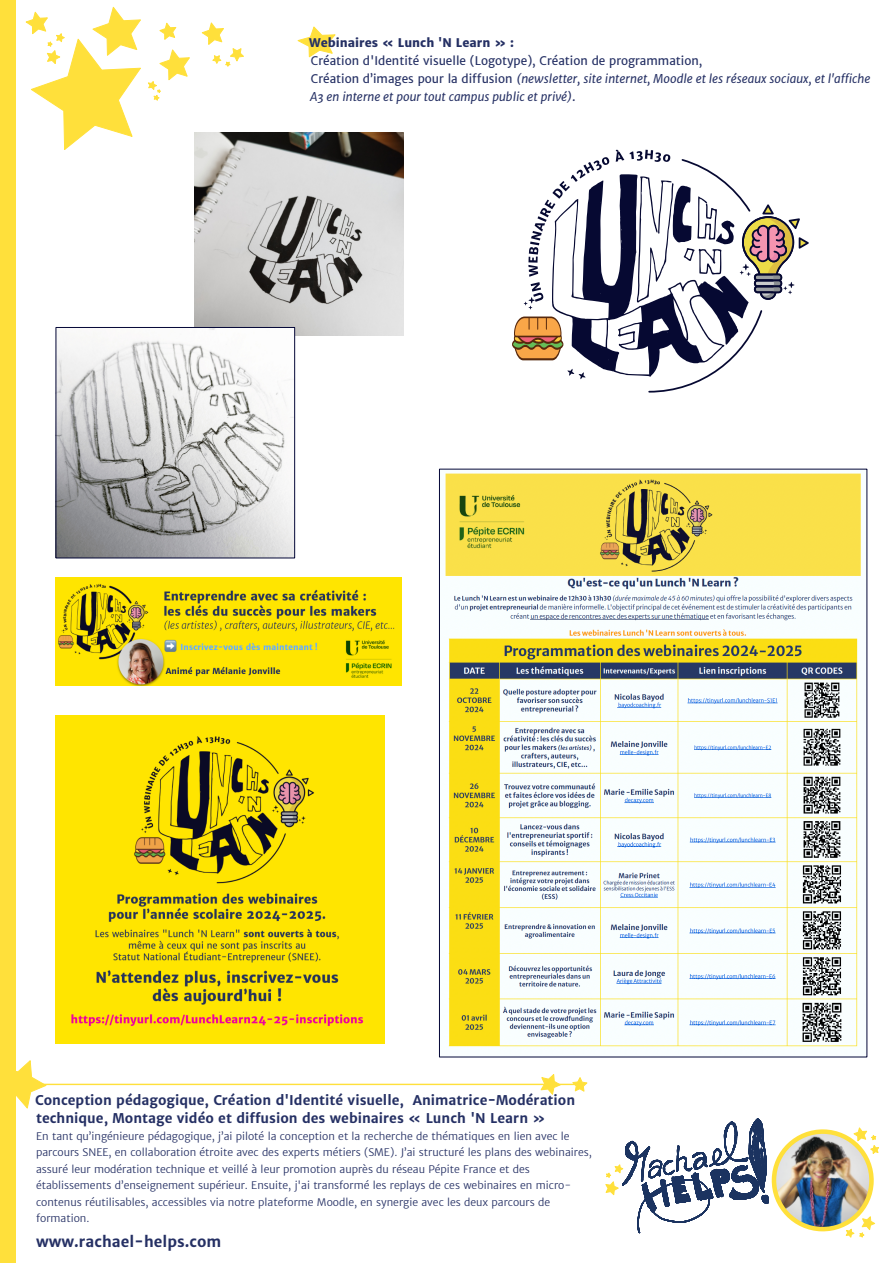
<style>
.page{position:relative;width:893px;height:1263px;background:#fff}
.page>*{position:absolute;margin:0;border:0;box-sizing:border-box;transform-origin:0 0}
.t1{font:700 15px "Merriweather Sans";color:#253064}
.t2{font:700 13.5px/18px "Merriweather Sans";color:#253064}
.t3{font:italic 12px/18px "Merriweather Sans";color:#253064}
.t4{font:800 12px "Merriweather Sans";color:#253064}
.t5{font:300 10.5px/16.5px "Merriweather Sans";color:#253064}
.s1{font-style:normal}
</style>
<div class="page">
<svg style="left:159px;top:23px;width:17px;height:17px"></svg>
<svg style="left:202px;top:22px;width:42px;height:45px"></svg>
<svg style="left:148px;top:49px;width:42px;height:52px"></svg>
<svg style="left:26px;top:7px;width:115px;height:143px"></svg>
<hr style="left:34px;top:1084px;width:546px;height:1px;background:#ffe03b">
<svg style="left:16px;top:1060px;width:31px;height:48px"></svg>
<svg style="left:572px;top:1077px;width:15px;height:15px"></svg>
<svg style="left:541px;top:1074px;width:20px;height:21px"></svg>
<div style="left:0;top:0;width:16px;height:1263px;background:#ffe03b"></div>
<svg style="left:605px;top:1118px;width:274px;height:120px"></svg>
<img style="left:56px;top:577px;width:346px;height:108px">
<img style="left:56px;top:715px;width:328px;height:328px">
<img style="left:445px;top:473px;width:416px;height:574px">
<img style="left:195px;top:133px;width:209px;height:202px">
<img style="left:58px;top:329px;width:235px;height:227px">
<div style="left:56px;top:327px;width:239px;height:231px;border:1px solid #040737"></div>
<svg style="left:512px;top:150px;width:297px;height:243px"></svg>
<svg style="left:297px;top:26px;width:39px;height:31px"></svg>
<p class="t4" style="left:309px;top:36px;width:206px">Webinaires « Lunch 'N Learn » :</p>
<p class="t3" style="left:310px;top:52px;width:562px"><span class="s1">Création d'Identité visuelle (Logotype), Création de programmation,<br>Création d’images pour la diffusion</span> (newsletter, site internet, Moodle et les réseaux sociaux, et l'affiche<br>A3 en interne et pour tout campus public et privé)<span class="s1">.</span></p>
<p class="t2" style="left:35px;top:1091px;width:541px">Conception pédagogique, Création d'Identité visuelle, Animatrice-Modération technique, Montage vidéo et diffusion des webinaires « Lunch 'N Learn »</p>
<p class="t5" style="left:36px;top:1128px;width:557px">En tant qu’ingénieure pédagogique, j’ai piloté la conception et la recherche de thématiques en lien avec le parcours SNEE, en collaboration étroite avec des experts métiers (SME). J’ai structuré les plans des webinaires, assuré leur modération technique et veillé à leur promotion auprès du réseau Pépite France et des établissements d’enseignement supérieur. Ensuite, j'ai transformé les replays de ces webinaires en micro&shy;contenus réutilisables, accessibles via notre plateforme Moodle, en synergie avec les deux parcours de formation.</p>
<h1 class="t1" style="left:36px;top:1232px;width:187px">www.rachael-helps.com</h1>
</div>
